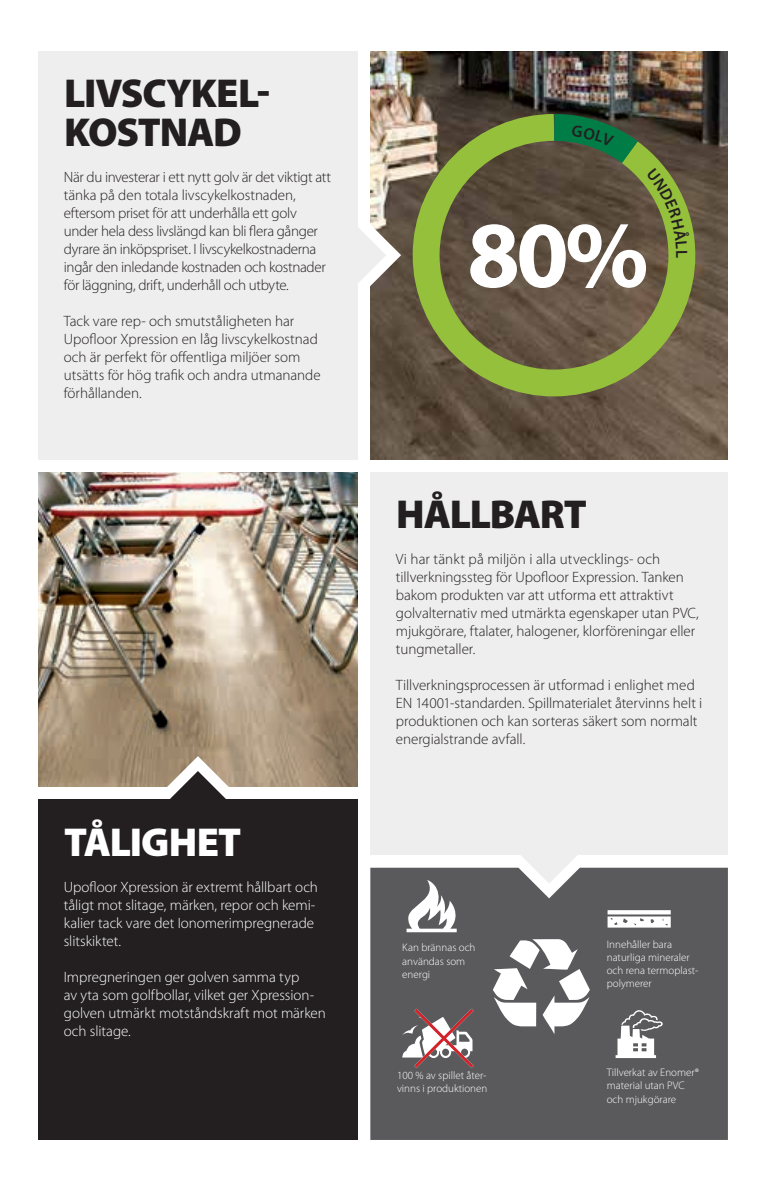
<style>
.page{position:relative;width:779px;height:1191px;background:#fff}
.page>*{position:absolute;margin:0;border:0;box-sizing:border-box;transform-origin:0 0}
.t1{font:700 94.95px "Myriad Pro";color:#fff}
.t2{font:900 40.5px/39px "Myriad Pro";letter-spacing:-.035em;color:#231f20}
.t3{font:900 40.5px "Myriad Pro";letter-spacing:-.025em;color:#fff}
.t4{font:300 15px/18px "Myriad Pro";letter-spacing:-.005em;color:#231f20}
.t5{font:300 15px/18px "Myriad Pro";letter-spacing:-.005em;color:#fff}
.t6{font:300 10.95px/13.2px "Myriad Pro";color:#fff}
</style>
<div class="page">
<svg style="left:521px;top:855px;width:56px;height:12px"></svg>
<img style="left:38px;top:472px;width:319px;height:315px">
<img style="left:370px;top:51px;width:357px;height:408px">
<svg style="left:357px;top:204px;width:42px;height:102px"></svg>
<div style="left:38px;top:51px;width:319px;height:408px;background:#eeeeef"></div>
<div style="left:370px;top:472px;width:357px;height:383px;background:#eeeeef"></div>
<svg style="left:399px;top:101px;width:309px;height:309px;background:#706d44"></svg>
<svg style="left:147px;top:748px;width:102px;height:51px"></svg>
<svg style="left:370px;top:867px;width:357px;height:273px;background:#6b6a6d"></svg>
<div style="left:38px;top:799px;width:319px;height:341px;background:#231f20"></div>
<svg style="left:527px;top:101px;width:162px;height:156px;background:#565e3b"></svg>
<h2 class="t2" style="left:64px;top:74px;width:207px">LIVSCYKEL-<br>KOSTNAD</h2>
<p class="t4" style="left:64px;top:168px;width:269px">När du investerar i ett nytt golv är det viktigt att tänka på den totala livscykelkostnaden, eftersom priset för att underhålla ett golv under hela dess livslängd kan bli flera gånger dyrare än inköpspriset. I livscykelkostnaderna ingår den inledande kostnaden och kostnader för läggning, drift, underhåll och utbyte.</p>
<p class="t4" style="left:64px;top:312px;width:258px">Tack vare rep- och smutståligheten har Upofloor Xpression en låg livscykelkostnad och är perfekt för offentliga miljöer som utsätts för hög trafik och andra utmanande förhållanden.</p>
<h2 class="t3" style="left:64px;top:819px;width:178px">TÅLIGHET</h2>
<p class="t5" style="left:64px;top:878px;width:255px">Upofloor Xpression är extremt hållbart och tåligt mot slitage, märken, repor och kemi&shy;kalier tack vare det Ionomerimpregnerade slitskiktet.</p>
<p class="t5" style="left:64px;top:968px;width:263px">Impregneringen ger golven samma typ<br>av yta som golfbollar, vilket ger Xpression&shy;golven utmärkt motståndskraft mot märken och slitage.</p>
<h1 class="t1" style="left:467px;top:202px;width:183px">80%</h1>
<h2 class="t2" style="left:396px;top:495px;width:192px">HÅLLBART</h2>
<p class="t4" style="left:395px;top:550px;width:304px">Vi har tänkt på miljön i alla utvecklings- och tillverkningssteg för Upofloor Expression. Tanken bakom produkten var att utforma ett attraktivt golvalternativ med utmärkta egenskaper utan PVC, mjukgörare, ftalater, halogener, klorföreningar eller tungmetaller.</p>
<p class="t4" style="left:395px;top:676px;width:308px">Tillverkningsprocessen är utformad i enlighet med EN 14001-standarden. Spillmaterialet återvinns helt i produktionen och kan sorteras säkert som normalt energialstrande avfall.</p>
<p class="t6" style="left:402px;top:941px;width:75px">Kan brännas och användas som energi</p>
<p class="t6" style="left:397px;top:1068px;width:92px">100 % av spillet åter&shy;vinns i produktionen</p>
<p class="t6" style="left:606px;top:937px;width:93px">Innehåller bara naturliga mineraler och rena termoplast&shy;polymerer</p>
<p class="t6" style="left:606px;top:1066px;width:94px">Tillverkat av Enomer® material utan PVC och mjukgörare</p>
</div>
